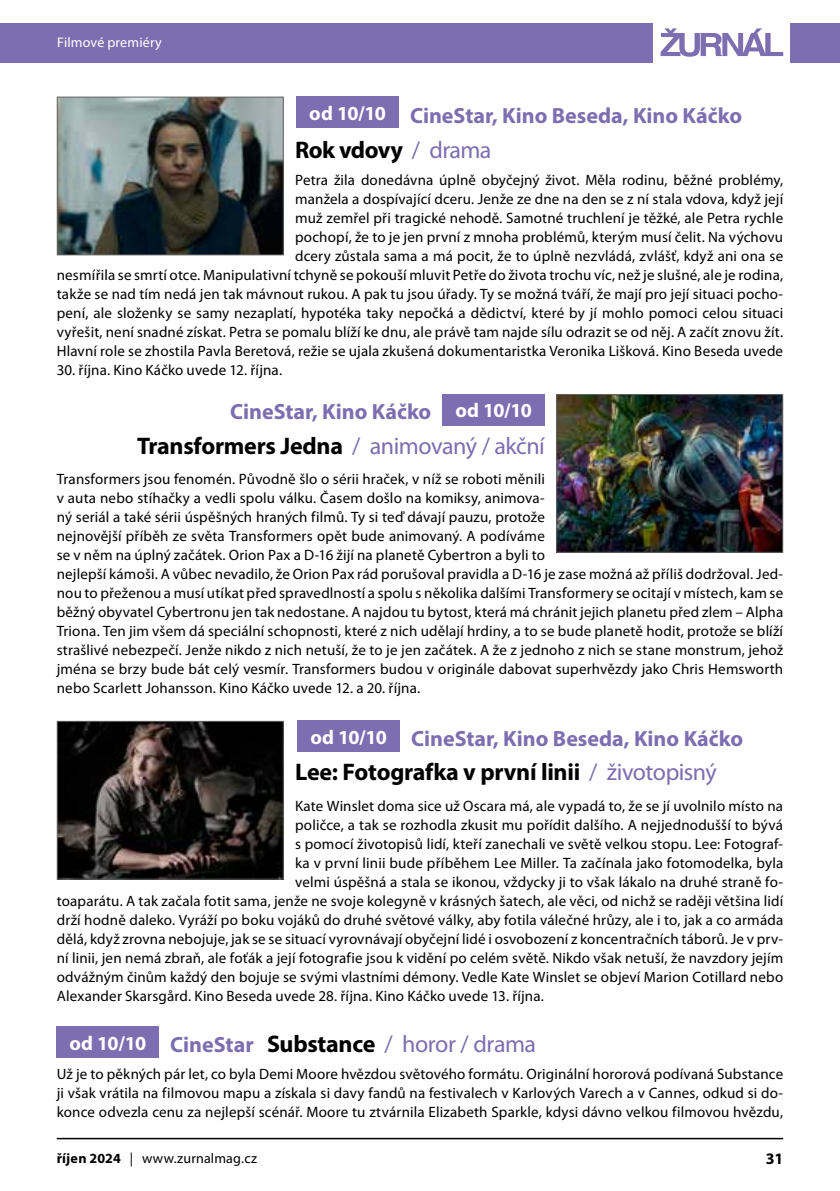
<style>
.page{position:relative;width:840px;height:1191px;background:#fff}
.page>*{position:absolute;margin:0;border:0;box-sizing:border-box;transform-origin:0 0}
.t1{font:700 24px "Myriad Pro";letter-spacing:-.01em;color:#000}
.t2{font:24px "Myriad Pro";letter-spacing:-.015em;color:#7c6eb0}
.t3{font:700 22px "Myriad Pro";color:#7c6eb0}
.t4{font:700 20px "Myriad Pro";letter-spacing:-.04em;color:#fff}
.t5{font:700 16px "Myriad Pro";color:#000}
.t6{font:15px/19px "Myriad Pro";letter-spacing:.01em;color:#000;text-align:right}
.t7{font:14px "Myriad Pro";letter-spacing:.015em;color:#000}
.t8{font:14px "Myriad Pro";letter-spacing:.01em;color:#fff}
.s1{font-weight:400;color:#7c6eb0}
.s2{font-weight:700;font-size:22px}
.s3{font-weight:700;color:#000}
.s4{font-weight:700}
</style>
<div class="page">
<hr style="left:57px;top:1137px;width:725px;height:2px;background:#000">
<div style="left:0;top:23px;width:652px;height:39px;background:#7c6eb0"></div>
<div style="left:789px;top:23px;width:50px;height:39px;background:#7c6eb0"></div>
<svg style="left:660px;top:28px;width:122px;height:29px"></svg>
<div style="left:296px;top:97px;width:102px;height:31px;background:#7c6eb0"></div>
<img style="left:59px;top:99px;width:222px;height:154px">
<div style="left:57px;top:97px;width:226px;height:158px;border:1px solid #646363"></div>
<div style="left:442px;top:394px;width:102px;height:31px;background:#7c6eb0"></div>
<img style="left:558px;top:396px;width:222px;height:155px">
<div style="left:556px;top:394px;width:226px;height:159px;border:1px solid #646363"></div>
<div style="left:297px;top:721px;width:102px;height:31px;background:#7c6eb0"></div>
<img style="left:59px;top:723px;width:222px;height:154px">
<div style="left:57px;top:721px;width:226px;height:158px;border:1px solid #646363"></div>
<div style="left:57px;top:1026px;width:102px;height:32px;background:#7c6eb0"></div>
<p class="t8" style="left:57px;top:34px;width:106px">Filmové premiéry</p>
<h3 class="t4" style="left:309px;top:100px;width:78px">od 10/10</h3>
<h2 class="t3" style="left:410px;top:101px;width:333px">CineStar, Kino Beseda, Kino Káčko</h2>
<h1 class="t1" style="left:295px;top:134px;width:198px">Rok vdovy <span class="s1">/ drama</span></h1>
<p class="t6" style="left:57px;top:170px;width:727px">Petra žila donedávna úplně obyčejný život. Měla rodinu, běžné problémy,<br>manžela a dospívající dceru. Jenže ze dne na den se z ní stala vdova, když její<br>muž zemřel při tragické nehodě. Samotné truchlení je těžké, ale Petra rychle<br>pochopí, že to je jen první z mnoha problémů, kterým musí čelit. Na výchovu<br>dcery zůstala sama a má pocit, že to úplně nezvládá, zvlášť, když ani ona se<br>nesmířila se smrtí otce. Manipulativní tchyně se pokouší mluvit Petře do života trochu víc, než je slušné, ale je rodina, takže se nad tím nedá jen tak mávnout rukou. A pak tu jsou úřady. Ty se možná tváří, že mají pro její situaci pocho&shy;pení, ale složenky se samy nezaplatí, hypotéka taky nepočká a dědictví, které by jí mohlo pomoci celou situaci vyřešit, není snadné získat. Petra se pomalu blíží ke dnu, ale právě tam najde sílu odrazit se od něj. A začít znovu žít.<br>Hlavní role se zhostila Pavla Beretová, režie se ujala zkušená dokumentaristka Veronika Lišková. Kino Beseda uvede</p>
<p class="t6" style="left:57px;top:360px;width:227px">30. října. Kino Káčko uvede 12. října.</p>
<h3 class="t4" style="left:455px;top:397px;width:78px">od 10/10</h3>
<h2 class="t3" style="left:230px;top:397px;width:203px">CineStar, Kino Káčko</h2>
<h1 class="t1" style="left:137px;top:430px;width:409px">Transformers Jedna <span class="s1">/ animovaný / akční</span></h1>
<p class="t6" style="left:57px;top:469px;width:727px;text-align:left">Transformers jsou fenomén. Původně šlo o sérii hraček, v níž se roboti měnili<br>v auta nebo stíhačky a vedli spolu válku. Časem došlo na komiksy, animova-<br>ný seriál a také sérii úspěšných hraných filmů. Ty si teď dávají pauzu, protože<br>nejnovější příběh ze světa Transformers opět bude animovaný. A podíváme<br>se v něm na úplný začátek. Orion Pax a D-16 žijí na planetě Cybertron a byli to<br>nejlepší kámoši. A vůbec nevadilo, že Orion Pax rád porušoval pravidla a D-16 je zase možná až příliš dodržoval. Jed&shy;nou to přeženou a musí utíkat před spravedlností a spolu s několika dalšími Transformery se ocitají v místech, kam se běžný obyvatel Cybertronu jen tak nedostane. A najdou tu bytost, která má chránit jejich planetu před zlem – Alpha Triona. Ten jim všem dá speciální schopnosti, které z nich udělají hrdiny, a to se bude planetě hodit, protože se blíží strašlivé nebezpečí. Jenže nikdo z nich netuší, že to je jen začátek. A že z jednoho z nich se stane monstrum, jehož jména se brzy bude bát celý vesmír. Transformers budou v originále dabovat superhvězdy jako Chris Hemsworth nebo Scarlett Johansson. Kino Káčko uvede 12. a 20. října.</p>
<h3 class="t4" style="left:310px;top:724px;width:78px">od 10/10</h3>
<h2 class="t3" style="left:411px;top:724px;width:333px">CineStar, Kino Beseda, Kino Káčko</h2>
<h1 class="t1" style="left:295px;top:756px;width:423px">Lee: Fotografka v první linii <span class="s1">/ životopisný</span></h1>
<p class="t6" style="left:295px;top:796px;width:489px">Kate Winslet doma sice už Oscara má, ale vypadá to, že se jí uvolnilo místo na</p>
<p class="t6" style="left:295px;top:815px;width:489px">poličce, a tak se rozhodla zkusit mu pořídit dalšího. A nejjednodušší to bývá</p>
<p class="t6" style="left:295px;top:834px;width:489px">s pomocí životopisů lidí, kteří zanechali ve světě velkou stopu. Lee: Fotograf-</p>
<p class="t6" style="left:295px;top:853px;width:489px">ka v první linii bude příběhem Lee Miller. Ta začínala jako fotomodelka, byla</p>
<p class="t6" style="left:295px;top:872px;width:489px">velmi úspěšná a stala se ikonou, vždycky ji to však lákalo na druhé straně fo-</p>
<p class="t6" style="left:57px;top:891px;width:727px">toaparátu. A tak začala fotit sama, jenže ne svoje kolegyně v krásných šatech, ale věci, od nichž se raději většina lidí</p>
<p class="t6" style="left:57px;top:910px;width:727px">drží hodně daleko. Vyráží po boku vojáků do druhé světové války, aby fotila válečné hrůzy, ale i to, jak a co armáda</p>
<p class="t6" style="left:57px;top:929px;width:727px">dělá, když zrovna nebojuje, jak se se situací vyrovnávají obyčejní lidé i osvobození z koncentračních táborů. Je v prv-</p>
<p class="t6" style="left:57px;top:948px;width:727px">ní linii, jen nemá zbraň, ale foťák a její fotografie jsou k vidění po celém světě. Nikdo však netuší, že navzdory jejím</p>
<p class="t6" style="left:57px;top:967px;width:727px">odvážným činům každý den bojuje se svými vlastními démony. Vedle Kate Winslet se objeví Marion Cotillard nebo</p>
<p class="t6" style="left:57px;top:986px;width:488px">Alexander Skarsgård. Kino Beseda uvede 28. října. Kino Káčko uvede 13. října.</p>
<h1 class="t2" style="left:170px;top:1029px;width:367px"><span class="s2">CineStar</span> <span class="s3">Substance</span> / horor / drama</h1>
<p class="t6" style="left:57px;top:1064px;width:727px;text-align:justify">Už je to pěkných pár let, co byla Demi Moore hvězdou světového formátu. Originální hororová podívaná Substance ji však vrátila na filmovou mapu a získala si davy fandů na festivalech v Karlových Varech a v Cannes, odkud si do&shy;konce odvezla cenu za nejlepší scénář. Moore tu ztvárnila Elizabeth Sparkle, kdysi dávno velkou filmovou hvězdu,</p>
<h3 class="t4" style="left:69px;top:1030px;width:78px">od 10/10</h3>
<p class="t7" style="left:57px;top:1149px;width:202px"><span class="s4">říjen 2024</span> | www.zurnalmag.cz</p>
<p class="t5" style="left:765px;top:1148px;width:19px">31</p>
</div>
